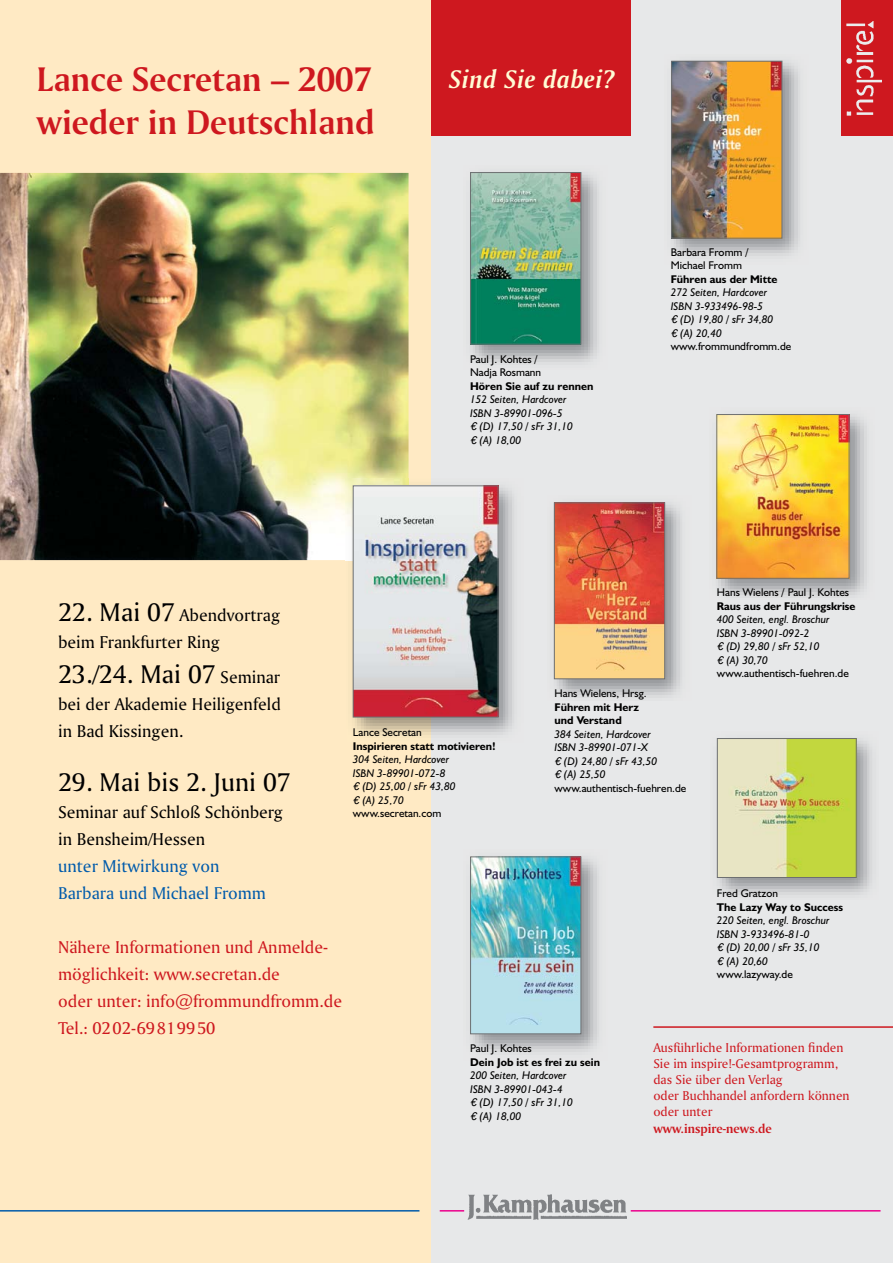
<style>
.page{position:relative;width:893px;height:1263px;background:#fff}
.page>*{position:absolute;margin:0;border:0;box-sizing:border-box;transform-origin:0 0}
.t1{font:36px/43.2px "Amerigo BT Bold A";color:#ce181f}
.t2{font:27px "Amerigo BT Roman A";color:#000}
.t3{font:27px "Amerigo BT Bold Italic A";letter-spacing:.02em;color:#fffcd5}
.t4{font:18px/27px "Amerigo BT Roman A";color:#000}
.t5{font:18px/27px "Amerigo BT Roman A";color:#ce181f}
.t6{font:18px/27px "Amerigo BT Roman A";color:#005bab}
.t7{font:13.5px/16.2px "Amerigo BT Roman A";color:#ce181f}
.t8{font:13.5px "Amerigo BT Bold A";color:#ce181f}
.t9{font:italic 11.25px/13.5px "Humanist 521 BT";color:#000}
.t10{font:700 11.25px/13.5px "Humanist 521 BT";color:#000}
.t11{font:11.25px/13.5px "Humanist 521 BT";color:#000}
.s1{font-family:"Euro Collection"}
.s2{font-style:normal}
.s3{font-size:27px}
.s4{font-size:18px}
</style>
<div class="page">
<div style="left:0;top:0;width:431px;height:1263px;background:#ffeac4"></div>
<img style="left:0;top:173px;width:409px;height:387px">
<div style="left:431px;top:0;width:462px;height:1263px;background:#e7e8e9"></div>
<div style="left:432px;top:0;width:199px;height:135px;background:#ce181f"></div>
<img style="left:716px;top:738px;width:156px;height:157px">
<img style="left:719px;top:740px;width:136px;height:136px">
<div style="left:717px;top:738px;width:140px;height:140px;border:1px solid #6d6f71"></div>
<img style="left:470px;top:856px;width:129px;height:196px">
<img style="left:472px;top:858px;width:107px;height:174px">
<div style="left:470px;top:856px;width:111px;height:178px;border:1px solid #6d6f71"></div>
<img style="left:346px;top:485px;width:168px;height:250px">
<img style="left:346px;top:478px;width:63px;height:82px">
<img style="left:355px;top:487px;width:141px;height:228px">
<div style="left:353px;top:485px;width:145px;height:232px;border:1px solid #6d6f71"></div>
<img style="left:553px;top:502px;width:129px;height:196px">
<img style="left:556px;top:504px;width:107px;height:173px">
<div style="left:554px;top:502px;width:111px;height:177px;border:1px solid #6d6f71"></div>
<img style="left:716px;top:414px;width:151px;height:184px">
<img style="left:718px;top:416px;width:129px;height:161px">
<div style="left:716px;top:414px;width:133px;height:165px;border:1px solid #6d6f71"></div>
<hr style="left:653px;top:1026px;width:240px;height:2px;background:#ce181f">
<img style="left:470px;top:172px;width:129px;height:190px">
<img style="left:472px;top:174px;width:107px;height:169px">
<div style="left:470px;top:172px;width:111px;height:173px;border:1px solid #6d6f71"></div>
<div style="left:841px;top:0;width:52px;height:135px;background:#ce181f"></div>
<img style="left:846px;top:22px;width:35px;height:93px">
<img style="left:671px;top:60px;width:129px;height:196px">
<img style="left:673px;top:63px;width:107px;height:174px">
<div style="left:671px;top:61px;width:111px;height:178px;border:1px solid #6d6f71"></div>
<img style="left:467px;top:1194px;width:159px;height:26px">
<svg style="left:440px;top:1210px;width:24px;height:1px"></svg>
<hr style="left:631px;top:1210px;width:249px;height:1px;background:#ec008c">
<hr style="left:0;top:1210px;width:419px;height:1px;background:#005bab">
<h1 class="t1" style="left:37px;top:57px;width:339px">Lance Secretan – 2007 wieder in Deutschland</h1>
<h2 class="t3" style="left:449px;top:63px;width:167px">Sind Sie dabei?</h2>
<p class="t11" style="left:470px;top:352px;width:72px">Paul J. Kohtes /<br>Nadja Rosmann</p>
<p class="t10" style="left:470px;top:379px;width:125px">Hören Sie auf zu rennen</p>
<p class="t9" style="left:470px;top:392px;width:104px">152 Seiten, Hardcover<br>ISBN 3-89901-096-5<br><span class="s1">h</span> (D) 17,50 / sFr 31,10 <span class="s1">h</span> (A) 18,00</p>
<p class="t11" style="left:671px;top:245px;width:79px">Barbara Fromm /<br>Michael Fromm</p>
<p class="t10" style="left:671px;top:272px;width:108px">Führen aus der Mitte</p>
<p class="t9" style="left:671px;top:285px;width:122px">272 Seiten, Hardcover<br>ISBN 3-933496-98-5<br><span class="s1">h</span> (D) 19,80 / sFr 34,80<br><span class="s1">h</span> (A) 20,40 <span class="s2">www.frommundfromm.de</span></p>
<h3 class="t4" style="left:58px;top:601px;width:224px"><span class="s3">22. Mai 07</span> Abendvortrag beim Frankfurter Ring</h3>
<h2 class="t2" style="left:58px;top:658px;width:224px">23./24. Mai 07 <span class="s4">Seminar</span></h2>
<h3 class="t4" style="left:58px;top:691px;width:224px">bei der Akademie Heiligenfeld in Bad Kissingen.</h3>
<h2 class="t2" style="left:58px;top:766px;width:234px">29. Mai bis 2. Juni 07</h2>
<h3 class="t4" style="left:58px;top:799px;width:226px">Seminar auf Schloß Schönberg in Bensheim/Hessen</h3>
<h3 class="t6" style="left:58px;top:853px;width:209px">unter Mitwirkung von<br>Barbara und Michael Fromm</h3>
<h3 class="t5" style="left:58px;top:934px;width:286px">Nähere Informationen und Anmelde&shy;möglichkeit: www.secretan.de<br>oder unter: info@frommundfromm.de<br>Tel.: 0202-69819950</h3>
<p class="t11" style="left:353px;top:725px;width:70px">Lance Secretan</p>
<p class="t10" style="left:353px;top:739px;width:145px">Inspirieren statt motivieren!</p>
<p class="t9" style="left:353px;top:752px;width:104px">304 Seiten, Hardcover<br>ISBN 3-89901-072-8<br><span class="s1">h</span> (D) 25,00 / sFr 43,80 <span class="s1">h</span> (A) 25,70 <span class="s2">www.secretan.com</span></p>
<p class="t11" style="left:554px;top:687px;width:94px">Hans Wielens, Hrsg.</p>
<p class="t10" style="left:554px;top:700px;width:86px">Führen mit Herz und Verstand</p>
<p class="t9" style="left:554px;top:727px;width:133px">384 Seiten, Hardcover<br>ISBN 3-89901-071-X<br><span class="s1">h</span> (D) 24,80 / sFr 43,50<br><span class="s1">h</span> (A) 25,50 <span class="s2">www.authentisch-fuehren.de</span></p>
<p class="t11" style="left:717px;top:585px;width:134px">Hans Wielens / Paul J. Kohtes</p>
<p class="t10" style="left:717px;top:599px;width:140px">Raus aus der Führungskrise</p>
<p class="t9" style="left:717px;top:612px;width:133px">400 Seiten, engl. Broschur<br>ISBN 3-89901-092-2<br><span class="s1">h</span> (D) 29,80 / sFr 52,10<br><span class="s1">h</span> (A) 30,70 <span class="s2">www.authentisch-fuehren.de</span></p>
<p class="t11" style="left:717px;top:886px;width:63px">Fred Gratzon</p>
<p class="t10" style="left:717px;top:900px;width:128px">The Lazy Way to Success</p>
<p class="t9" style="left:717px;top:913px;width:114px">220 Seiten, engl. Broschur<br>ISBN 3-933496-81-0<br><span class="s1">h</span> (D) 20,00 / sFr 35,10<br><span class="s1">h</span> (A) 20,60 <span class="s2">www.lazyway.de</span></p>
<p class="t11" style="left:470px;top:1041px;width:63px">Paul J. Kohtes</p>
<p class="t10" style="left:470px;top:1055px;width:131px">Dein Job ist es frei zu sein</p>
<p class="t9" style="left:470px;top:1068px;width:104px">200 Seiten, Hardcover<br>ISBN 3-89901-043-4<br><span class="s1">h</span> (D) 17,50 / sFr 31,10 <span class="s1">h</span> (A) 18,00</p>
<p class="t7" style="left:653px;top:1039px;width:198px">Ausführliche Informationen finden<br>Sie im inspire!-Gesamt programm, das Sie über den Verlag<br>oder Buchhandel an fordern können oder unter</p>
<p class="t8" style="left:653px;top:1120px;width:120px">www.inspire-news.de</p>
</div>
